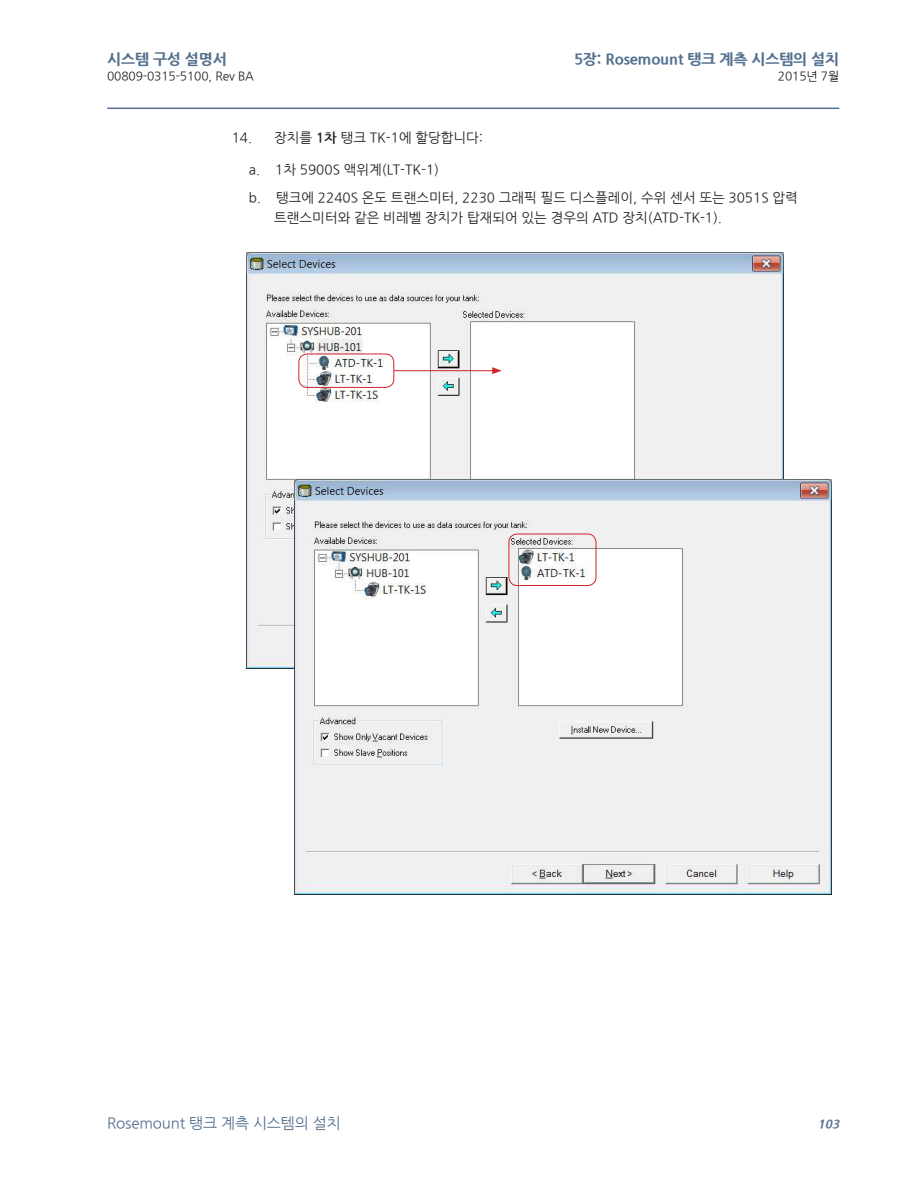
<style>
.page{position:relative;width:918px;height:1188px;background:#fff}
.page>*{position:absolute;margin:0;border:0;box-sizing:border-box;transform-origin:0 0}
.t1{font:800 15px "Nanum Gothic";letter-spacing:-.01em;color:#53708f}
.t2{font:15px "Nanum Gothic";letter-spacing:-.01em;color:#53708f}
.t3{font:13.5px/28px "Nanum Gothic";color:#231f20}
.t4{font:12px "Nanum Gothic";letter-spacing:-.01em;color:#231f20}
.t5{font:italic 800 12px "Nanum Gothic";color:#53708f}
.s1{font-weight:700}
</style>
<div class="page">
<img style="left:247px;top:253px;width:537px;height:415px">
<img style="left:294px;top:479px;width:538px;height:416px">
<div style="left:298px;top:354px;width:96px;height:34px;border:1px solid #d1232a;border-radius:9px"></div>
<div style="left:509px;top:534px;width:87px;height:52px;border:1px solid #d1232a;border-radius:9px"></div>
<hr style="left:394px;top:370px;width:101px;height:1px;background:#d1232a">
<svg style="left:492px;top:367px;width:10px;height:7px"></svg>
<hr style="left:107px;top:108px;width:732px;height:1px;background:#53708f">
<p class="t1" style="left:107px;top:51px;width:121px">시스템 구성 설명서</p>
<p class="t4" style="left:107px;top:70px;width:148px">00809-0315-5100, Rev BA</p>
<p class="t1" style="left:574px;top:51px;width:267px">5장: Rosemount 탱크 계측 시스템의 설치</p>
<p class="t4" style="left:778px;top:70px;width:63px">2015년 7월</p>
<p class="t3" style="left:232px;top:124px;width:253px">14. 장치를 <span class="s1">1차</span> 탱크 TK-1에 할당합니다:</p>
<p class="t3" style="left:249px;top:156px;width:551px">a. 1차 5900S 액위계(LT-TK-1)<br>b. 탱크에 2240S 온도 트랜스미터, 2230 그래픽 필드 디스플레이, 수위 센서 또는 3051S 압력</p>
<p class="t3" style="left:274px;top:204px;width:449px">트랜스미터와 같은 비레벨 장치가 탑재되어 있는 경우의 ATD 장치(ATD-TK-1).</p>
<p class="t2" style="left:107px;top:1116px;width:235px">Rosemount 탱크 계측 시스템의 설치</p>
<p class="t5" style="left:818px;top:1118px;width:26px">103</p>
</div>
